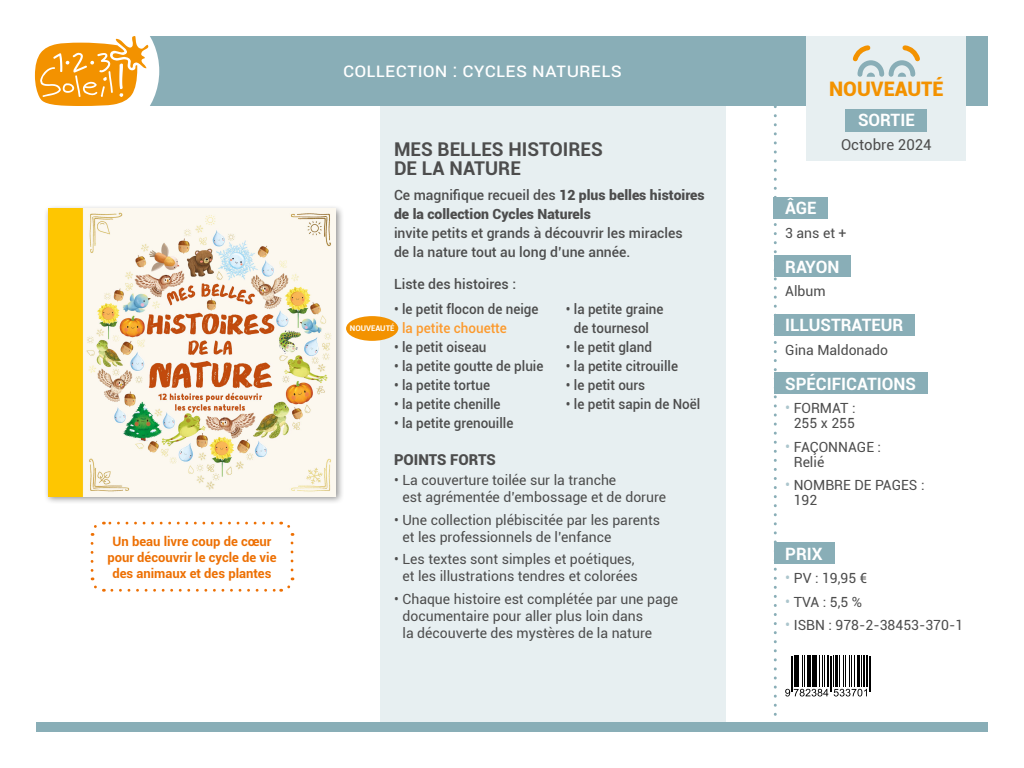
<style>
.page{position:relative;width:1024px;height:768px;background:#fff}
.page>*{position:absolute;margin:0;border:0;box-sizing:border-box;transform-origin:0 0}
.collection-bandeau{font:20px "Roboto";color:#fff}
.t1{font:900 20px "Roboto";color:#f39200}
.titre_album{font:700 19px/19px "Roboto";color:#4d4d4d}
.titre_age_rayon_illustrateur_spécificati{font:700 17px "Roboto";color:#fff}
.description_points_forts{font:900 15px "Roboto";color:#4d4d4d}
.mois_année{font:15px "Roboto";color:#4d4d4d}
.texte_âge_rayon_illustrateur_spéc_prix{font:14px/17px "Roboto";color:#4d4d4d}
.résumé_du_livre{font:500 14px/19px "Roboto";color:#4d4d4d;text-align:center;scale:.96 1}
.résumé_du_livre-2{font:500 14px/19px "Roboto";color:#4d4d4d}
.résumé_du_livre-3{font:500 14px "Roboto";color:#fc9a2e;scale:.96 1}
.titre_bulle{font:700 13px/16px "Roboto";color:#ed7004;text-align:center}
.texte_âge_rayon_illustrateur_spéc_prix-2{font:700 7.8px "Roboto";color:#fff}
.s1{font-weight:900}
.s2{color:#f7b34d}
.s3{font-size:15px;color:#acc6cd}
</style>
<div class="page">
<div style="left:380px;top:106px;width:346px;height:616px;background:#e7eff1"></div>
<div style="left:36px;top:36px;width:952px;height:70px;background:#89aeb7"></div>
<div style="left:36px;top:722px;width:952px;height:10px;background:#89aeb7"></div>
<div style="left:20px;top:2px;width:139px;height:138px;background:#fff;border-radius:50%"></div>
<svg style="left:774px;top:107px;width:3px;height:609px"></svg>
<div style="left:774px;top:197px;width:54px;height:21px;background:#89aeb7"></div>
<div style="left:774px;top:256px;width:77px;height:21px;background:#89aeb7"></div>
<div style="left:774px;top:314px;width:141px;height:21px;background:#89aeb7"></div>
<div style="left:774px;top:373px;width:153px;height:21px;background:#89aeb7"></div>
<div style="left:774px;top:543px;width:60px;height:21px;background:#89aeb7"></div>
<svg style="left:91px;top:543px;width:13px;height:49px"></svg>
<svg style="left:112px;top:578px;width:183px;height:14px"></svg>
<svg style="left:281px;top:521px;width:12px;height:49px"></svg>
<svg style="left:90px;top:522px;width:182px;height:14px"></svg>
<svg style="left:35px;top:36px;width:114px;height:70px"></svg>
<div style="left:44px;top:205px;width:300px;height:300px;background:#000;opacity:.42"></div>
<img style="left:48px;top:209px;width:288px;height:287px">
<div style="left:346px;top:316px;width:52px;height:25px;background:#f39200;border-radius:50%"></div>
<hr style="left:791px;top:656px;width:1px;height:35px;background:#000">
<hr style="left:792px;top:656px;width:1px;height:35px;background:#000">
<hr style="left:794px;top:656px;width:2px;height:31px;background:#000">
<hr style="left:798px;top:656px;width:1px;height:31px;background:#000">
<hr style="left:802px;top:656px;width:1px;height:31px;background:#000">
<hr style="left:804px;top:656px;width:1px;height:31px;background:#000">
<hr style="left:807px;top:656px;width:1px;height:31px;background:#000">
<hr style="left:809px;top:656px;width:2px;height:31px;background:#000">
<hr style="left:812px;top:656px;width:3px;height:31px;background:#000">
<hr style="left:816px;top:656px;width:1px;height:31px;background:#000">
<hr style="left:820px;top:656px;width:1px;height:31px;background:#000">
<hr style="left:822px;top:656px;width:1px;height:31px;background:#000">
<svg style="left:785px;top:689px;width:43px;height:8px"></svg>
<hr style="left:824px;top:656px;width:1px;height:31px;background:#000">
<hr style="left:827px;top:656px;width:2px;height:31px;background:#000">
<hr style="left:830px;top:656px;width:1px;height:35px;background:#000">
<hr style="left:832px;top:656px;width:1px;height:35px;background:#000">
<hr style="left:833px;top:656px;width:1px;height:31px;background:#000">
<hr style="left:836px;top:656px;width:2px;height:31px;background:#000">
<hr style="left:839px;top:656px;width:1px;height:31px;background:#000">
<hr style="left:843px;top:656px;width:1px;height:31px;background:#000">
<hr style="left:845px;top:656px;width:1px;height:31px;background:#000">
<hr style="left:849px;top:656px;width:1px;height:31px;background:#000">
<hr style="left:851px;top:656px;width:1px;height:31px;background:#000">
<hr style="left:854px;top:656px;width:1px;height:31px;background:#000">
<hr style="left:857px;top:656px;width:2px;height:31px;background:#000">
<hr style="left:861px;top:656px;width:1px;height:31px;background:#000">
<svg style="left:834px;top:689px;width:33px;height:8px"></svg>
<hr style="left:863px;top:656px;width:1px;height:31px;background:#000">
<hr style="left:866px;top:656px;width:2px;height:31px;background:#000">
<hr style="left:869px;top:656px;width:1px;height:35px;background:#000">
<hr style="left:871px;top:656px;width:1px;height:35px;background:#000">
<div style="left:806px;top:36px;width:160px;height:124px;background:#e7eff1"></div>
<svg style="left:852px;top:45px;width:68px;height:32px"></svg>
<div style="left:846px;top:109px;width:81px;height:22px;background:#89aeb7"></div>
<p class="titre_bulle" style="left:107px;top:532px;width:171px">Un beau livre coup de cœur pour découvrir le cycle de vie des animaux et des plantes</p>
<p class="collection-bandeau" style="left:343px;top:56px;width:280px">Collection : Cycles naturels</p>
<p class="titre_album" style="left:394px;top:139px;width:210px">MES BELLES HISTOIRES<br>DE LA NATURE</p>
<p class="résumé_du_livre-2" style="left:394px;top:185px;width:312px">Ce magnifique recueil des <span class="s1">12 plus belles histoires de la collection Cycles Naturels<br></span>invite petits et grands à découvrir les miracles<br>de la nature tout au long d’une année.</p>
<p class="résumé_du_livre-2" style="left:394px;top:274px;width:124px">Liste des histoires :</p>
<p class="résumé_du_livre" style="left:394px;top:299px;width:152px">• le petit flocon de neige</p>
<p class="résumé_du_livre-3" style="left:394px;top:318px;width:119px"><span class="s2">•</span> la petite chouette</p>
<p class="résumé_du_livre" style="left:394px;top:337px;width:98px">• le petit oiseau</p>
<p class="résumé_du_livre" style="left:394px;top:356px;width:157px">• la petite goutte de pluie</p>
<p class="résumé_du_livre" style="left:394px;top:375px;width:102px">• la petite tortue</p>
<p class="résumé_du_livre" style="left:394px;top:394px;width:113px">• la petite chenille</p>
<p class="résumé_du_livre" style="left:394px;top:413px;width:126px">• la petite grenouille</p>
<p class="texte_âge_rayon_illustrateur_spéc_prix-2" style="left:350px;top:323px;width:46px">NOUVEAUTÉ</p>
<p class="résumé_du_livre" style="left:566px;top:299px;width:103px">• la petite graine de tournesol</p>
<p class="résumé_du_livre" style="left:566px;top:337px;width:91px">• le petit gland</p>
<p class="résumé_du_livre" style="left:566px;top:356px;width:118px">• la petite citrouille</p>
<p class="résumé_du_livre" style="left:566px;top:375px;width:84px">• le petit ours</p>
<p class="résumé_du_livre" style="left:566px;top:394px;width:142px">• le petit sapin de Noël</p>
<p class="description_points_forts" style="left:394px;top:449px;width:103px">POINTS FORTS</p>
<p class="texte_âge_rayon_illustrateur_spéc_prix" style="left:403px;top:471px;width:265px;text-indent:-9px">• La couverture toilée sur la tranche<br>est agrémentée d’embossage et de dorure</p>
<p class="texte_âge_rayon_illustrateur_spéc_prix" style="left:403px;top:511px;width:259px;text-indent:-9px">• Une collection plébiscitée par les parents et les professionnels de l’enfance</p>
<p class="texte_âge_rayon_illustrateur_spéc_prix" style="left:394px;top:550px;width:245px;text-align:right">• Les textes sont simples et poétiques, et les illustrations tendres et colorées</p>
<p class="texte_âge_rayon_illustrateur_spéc_prix" style="left:403px;top:590px;width:277px;text-indent:-9px">• Chaque histoire est complétée par une page documentaire pour aller plus loin dans<br>la découverte des mystères de la nature</p>
<p class="t1" style="left:829px;top:75px;width:116px">NOUVEAUTÉ</p>
<p class="titre_age_rayon_illustrateur_spécificati" style="left:858px;top:108px;width:58px">SORTIE</p>
<p class="mois_année" style="left:841px;top:135px;width:92px">Octobre 2024</p>
<p class="titre_age_rayon_illustrateur_spécificati" style="left:785px;top:196px;width:33px">ÂGE</p>
<p class="texte_âge_rayon_illustrateur_spéc_prix" style="left:785px;top:224px;width:63px">3 ans et +</p>
<p class="titre_age_rayon_illustrateur_spécificati" style="left:785px;top:254px;width:56px">RAYON</p>
<p class="texte_âge_rayon_illustrateur_spéc_prix" style="left:785px;top:282px;width:42px">Album</p>
<p class="titre_age_rayon_illustrateur_spécificati" style="left:785px;top:313px;width:120px">ILLUSTRATEUR</p>
<p class="texte_âge_rayon_illustrateur_spéc_prix" style="left:785px;top:341px;width:104px">Gina Maldonado</p>
<p class="titre_age_rayon_illustrateur_spécificati" style="left:785px;top:372px;width:132px">SPÉCIFICATIONS</p>
<p class="texte_âge_rayon_illustrateur_spéc_prix" style="left:785px;top:400px;width:72px;line-height:15px;text-align:center"><span class="s3">•</span> FORMAT :<br>255 x 255</p>
<p class="texte_âge_rayon_illustrateur_spéc_prix" style="left:794px;top:439px;width:89px;line-height:15px;text-indent:-9px"><span class="s3">•</span> FAÇONNAGE :<br>Relié</p>
<p class="texte_âge_rayon_illustrateur_spéc_prix" style="left:794px;top:477px;width:132px;line-height:15px;text-indent:-9px"><span class="s3">•</span> NOMBRE DE PAGES :<br>192</p>
<p class="titre_age_rayon_illustrateur_spécificati" style="left:785px;top:542px;width:39px">PRIX</p>
<p class="texte_âge_rayon_illustrateur_spéc_prix" style="left:785px;top:569px;width:84px"><span class="s3">•</span> PV : 19,95 €</p>
<p class="texte_âge_rayon_illustrateur_spéc_prix" style="left:785px;top:593px;width:78px"><span class="s3">•</span> TVA : 5,5 %</p>
<p class="texte_âge_rayon_illustrateur_spéc_prix" style="left:785px;top:616px;width:180px"><span class="s3">•</span> ISBN : 978-2-38453-370-1</p>
</div>
